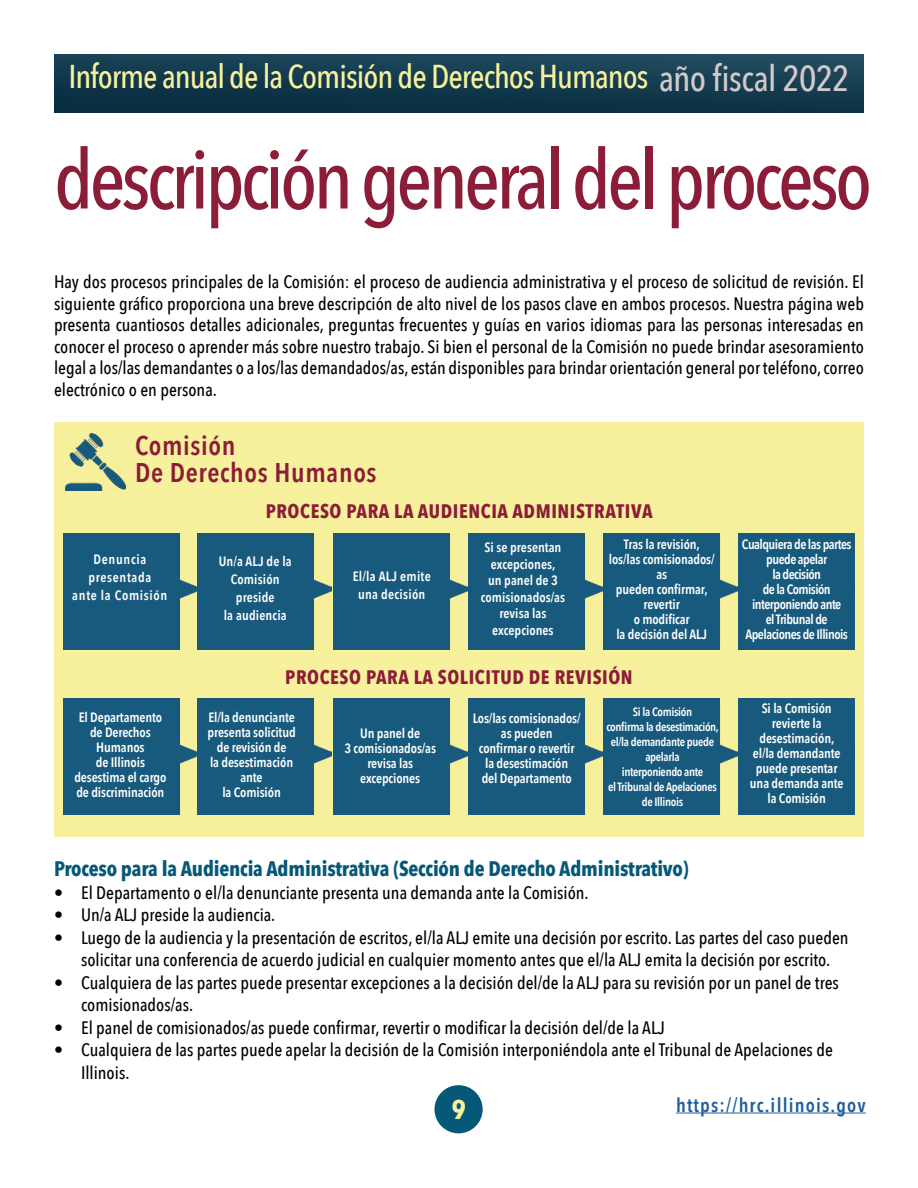
<style>
.page{position:relative;width:918px;height:1188px;background:#fff}
.page>*{position:absolute;margin:0;border:0;box-sizing:border-box;transform-origin:0 0}
.Heading{font:500 82.5px "Avenir Next Condensed";letter-spacing:-.05em;color:#8c1d38}
.t1{font:500 33px "Avenir Next Condensed";letter-spacing:-.03em;color:#f7f19d}
.t2{font:600 27px "Avenir Next Condensed";letter-spacing:.025em;color:#8c1d38}
.t3{font:700 27px "Avenir Next Condensed";color:#f7f19d}
.Sub-Heading{font:700 21px "Avenir Next Condensed";letter-spacing:-.01em;color:#055877}
.t4{font:700 19.5px "Avenir Next Condensed";letter-spacing:.03em;color:#8c1d38}
.t5{font:600 19.5px "Avenir Next Condensed";letter-spacing:.06em;color:#215e9e}
.t6{font:500 18px/21.6px "Avenir Next Condensed";color:#000}
.t7{font:600 13.5px/15px "Avenir Next Condensed";letter-spacing:-.01em;color:#fff;text-align:center}
.t8{font:600 13.5px/15px "Avenir Next Condensed";letter-spacing:-.04em;color:#fff;text-align:center}
.t9{font:600 13.5px/18px "Avenir Next Condensed";letter-spacing:.01em;color:#fff;text-align:center}
.t10{font:600 13.5px "Avenir Next Condensed";letter-spacing:.05em;color:#fff}
.t11{font:600 13.5px "Avenir Next Condensed";letter-spacing:.02em;color:#fff}
.t12{font:600 12px/15px "Avenir Next Condensed";letter-spacing:-.03em;color:#fff;text-align:center}
.s1{font-size:36px;color:#d2c9ca}
</style>
<div class="page">
<div style="left:54px;top:422px;width:810px;height:415px;background:#f7f19d"></div>
<img style="left:64px;top:534px;width:267px;height:115px">
<img style="left:64px;top:699px;width:267px;height:115px">
<img style="left:334px;top:534px;width:520px;height:115px">
<img style="left:334px;top:699px;width:520px;height:115px">
<img style="left:65px;top:433px;width:61px;height:58px">
<div style="left:434px;top:1085px;width:49px;height:48px;background:#055877;border-radius:50%"></div>
<hr style="left:676px;top:1113px;width:190px;height:1px;background:#215e9e">
<img style="left:54px;top:54px;width:810px;height:58px">
<h2 class="t1" style="left:68px;top:56px;width:783px">Informe anual de la Comisión de Derechos Humanos <span class="s1">año fiscal 2022</span></h2>
<p class="Heading" style="left:54px;top:130px;width:820px">descripción general del proceso</p>
<p class="t6" style="left:54px;top:271px;width:812px;text-align:justify">Hay dos procesos principales de la Comisión: el proceso de audiencia administrativa y el proceso de solicitud de revisión. El siguiente gráfico proporciona una breve descripción de alto nivel de los pasos clave en ambos procesos. Nuestra página web presenta cuantiosos detalles adicionales, preguntas frecuentes y guías en varios idiomas para las personas interesadas en conocer el proceso o aprender más sobre nuestro trabajo. Si bien el personal de la Comisión no puede brindar asesoramiento legal a los/las demandantes o a los/las demandados/as, están disponibles para brindar orientación general por teléfono, correo electrónico o en persona.</p>
<p class="t2" style="left:135px;top:422px;width:102px">Comisión</p>
<p class="t2" style="left:135px;top:449px;width:243px">De Derechos Humanos</p>
<p class="t4" style="left:266px;top:499px;width:388px">PROCESO PARA LA AUDIENCIA ADMINISTRATIVA</p>
<p class="t10" style="left:93px;top:548px;width:54px">Denuncia</p>
<p class="t10" style="left:88px;top:566px;width:65px">presentada</p>
<p class="t10" style="left:72px;top:584px;width:97px">ante la Comisión</p>
<p class="t7" style="left:79px;top:709px;width:85px">El Departamento</p>
<p class="t7" style="left:90px;top:724px;width:62px">de Derechos<br>Humanos</p>
<p class="t7" style="left:96px;top:754px;width:51px">de Illinois</p>
<p class="t7" style="left:74px;top:769px;width:94px">desestima el cargo</p>
<p class="t7" style="left:76px;top:784px;width:89px">de discriminación</p>
<p class="t9" style="left:219px;top:552px;width:75px">Un/a ALJ de la<br>Comisión</p>
<p class="t9" style="left:236px;top:588px;width:40px">preside</p>
<p class="t9" style="left:224px;top:606px;width:64px">la audiencia</p>
<p class="t11" style="left:353px;top:565px;width:80px">El/la ALJ emite</p>
<p class="t11" style="left:358px;top:583px;width:69px">una decisión</p>
<p class="t7" style="left:484px;top:540px;width:78px">Si se presentan</p>
<p class="t7" style="left:481px;top:556px;width:86px;line-height:16.5px">excepciones,<br>un panel de 3 comisionados/as</p>
<p class="t7" style="left:492px;top:605px;width:63px;line-height:16.5px">revisa las excepciones</p>
<p class="t7" style="left:624px;top:537px;width:77px">Tras la revisión,</p>
<p class="t7" style="left:609px;top:552px;width:107px">los/las comisionados/ as</p>
<p class="t7" style="left:616px;top:582px;width:93px">pueden confirmar,</p>
<p class="t7" style="left:644px;top:597px;width:38px">revertir</p>
<p class="t7" style="left:634px;top:612px;width:58px">o modificar</p>
<p class="t7" style="left:616px;top:627px;width:92px">la decisión del ALJ</p>
<p class="t4" style="left:285px;top:666px;width:349px">PROCESO PARA LA SOLICITUD DE REVISIÓN</p>
<p class="t7" style="left:208px;top:709px;width:88px">El/la denunciante</p>
<p class="t7" style="left:208px;top:724px;width:90px">presenta solicitud</p>
<p class="t7" style="left:217px;top:739px;width:71px">de revisión de</p>
<p class="t7" style="left:210px;top:754px;width:85px">la desestimación ante</p>
<p class="t7" style="left:222px;top:784px;width:60px">la Comisión</p>
<p class="t7" style="left:360px;top:726px;width:61px">Un panel de</p>
<p class="t7" style="left:344px;top:741px;width:93px">3 comisionados/as</p>
<p class="t7" style="left:367px;top:756px;width:47px">revisa las</p>
<p class="t7" style="left:360px;top:771px;width:61px">excepciones</p>
<p class="t7" style="left:473px;top:711px;width:109px">Los/las comisionados/ as pueden</p>
<p class="t7" style="left:479px;top:741px;width:97px">confirmar o revertir</p>
<p class="t7" style="left:485px;top:756px;width:85px">la desestimación</p>
<p class="t7" style="left:482px;top:771px;width:92px">del Departamento</p>
<p class="t12" style="left:633px;top:704px;width:61px">Si la Comisión</p>
<p class="t12" style="left:606px;top:719px;width:114px">confirma la desestimación,</p>
<p class="t12" style="left:611px;top:734px;width:105px">el/la demandante puede apelarla</p>
<p class="t12" style="left:622px;top:764px;width:83px">interponiendo ante</p>
<p class="t12" style="left:608px;top:779px;width:110px">el Tribunal de Apelaciones</p>
<p class="t12" style="left:642px;top:794px;width:43px">de Illinois</p>
<p class="t8" style="left:742px;top:537px;width:111px">Cualquiera de las partes</p>
<p class="t8" style="left:766px;top:552px;width:63px">puede apelar</p>
<p class="t8" style="left:772px;top:567px;width:50px">la decisión</p>
<p class="t8" style="left:763px;top:582px;width:70px">de la Comisión</p>
<p class="t8" style="left:752px;top:597px;width:91px">interponiendo ante</p>
<p class="t8" style="left:746px;top:612px;width:104px">el Tribunal de<br>Apelaciones de Illinois</p>
<p class="t7" style="left:762px;top:700px;width:72px">Si la Comisión</p>
<p class="t7" style="left:760px;top:715px;width:76px">revierte la desestimación,</p>
<p class="t7" style="left:753px;top:745px;width:89px;text-align:left">el/la demandante puede presentar</p>
<p class="t7" style="left:750px;top:775px;width:95px">una demanda ante</p>
<p class="t7" style="left:768px;top:790px;width:60px">la Comisión</p>
<p class="Sub-Heading" style="left:54px;top:856px;width:636px">Proceso para la Audiencia Administrativa (Sección de Derecho Administrativo)</p>
<p class="t6" style="left:54px;top:881px;width:536px">• El Departamento o el/la denunciante presenta una demanda ante la Comisión.</p>
<p class="t6" style="left:54px;top:904px;width:223px">• Un/a ALJ preside la audiencia.</p>
<p class="t6" style="left:54px;top:926px;width:796px;line-height:22.5px;text-align:center">• Luego de la audiencia y la presentación de escritos, el/la ALJ emite una decisión por escrito. Las partes del caso pueden solicitar una conferencia de acuerdo judicial en cualquier momento antes que el/la ALJ emita la decisión por escrito.</p>
<p class="t6" style="left:81px;top:971px;width:759px;line-height:22.5px;text-indent:-27px">• Cualquiera de las partes puede presentar excepciones a la decisión del/de la ALJ para su revisión por un panel de tres comisionados/as.</p>
<p class="t6" style="left:54px;top:1016px;width:612px">• El panel de comisionados/as puede confirmar, revertir o modificar la decisión del/de la ALJ</p>
<p class="t6" style="left:81px;top:1038px;width:753px;line-height:22.5px;text-indent:-27px">• Cualquiera de las partes puede apelar la decisión de la Comisión interponiéndola ante el Tribunal de Apelaciones de<br>Illinois.</p>
<h3 class="t3" style="left:452px;top:1093px;width:16px">9</h3>
<p class="t5" style="left:676px;top:1088px;width:191px">https://hrc.illinois.gov</p>
</div>
